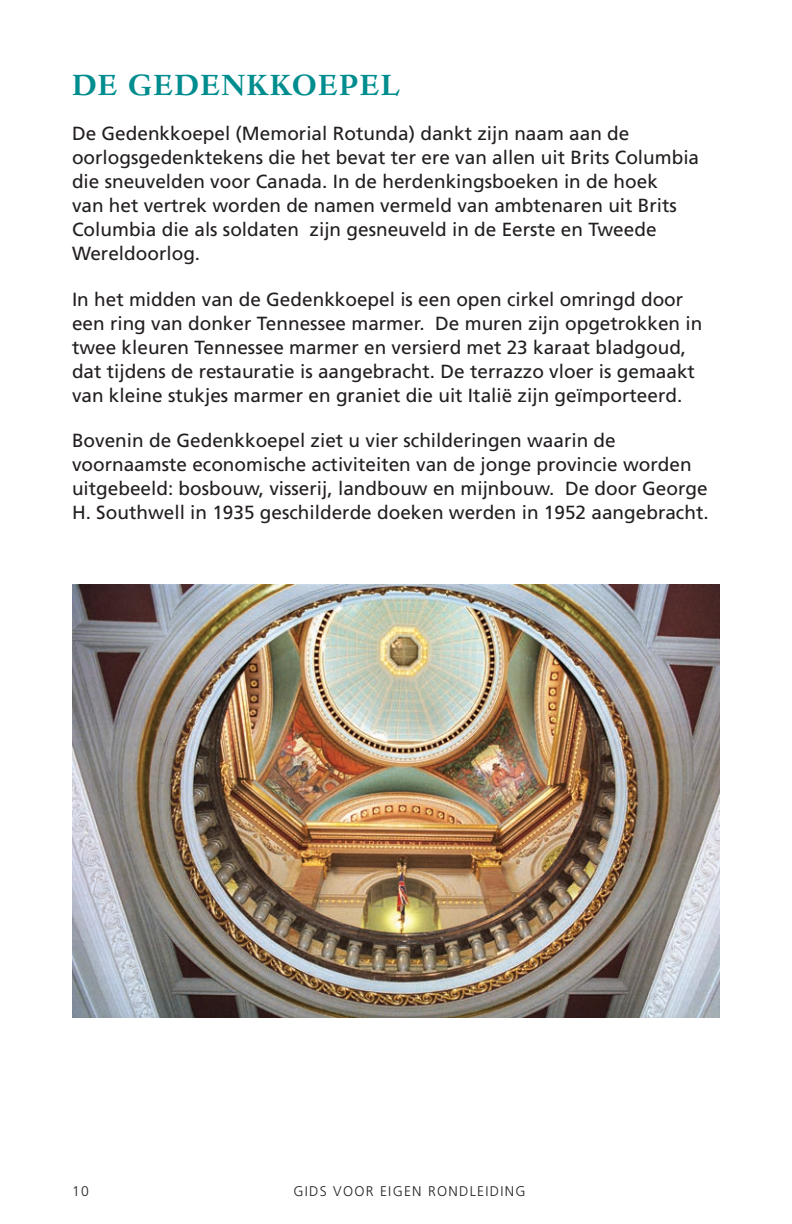
<style>
.page{position:relative;width:792px;height:1224px;background:#fff}
.page>*{position:absolute;margin:0;border:0;box-sizing:border-box;transform-origin:0 0}
.t1{font:700 34px "Dante MT Pro";letter-spacing:.035em;color:#008d8f}
.t2{font:19px/24px "Frutiger LT Std";color:#231f20}
.t3{font:300 14px "Frutiger LT Std";letter-spacing:.09em;color:#231f20}
</style>
<div class="page">
<img style="left:72px;top:585px;width:648px;height:432px">
<h1 class="t1" style="left:72px;top:65px;width:329px">DE GEDENKKOEPEL</h1>
<p class="t2" style="left:72px;top:122px;width:629px">De Gedenkkoepel (Memorial Rotunda) dankt zijn naam aan de oorlogsgedenktekens die het bevat ter ere van allen uit Brits Columbia die sneuvelden voor Canada. In de herdenkingsboeken in de hoek<br>van het vertrek worden de namen vermeld van ambtenaren uit Brits Columbia die als soldaten zijn gesneuveld in de Eerste en Tweede Wereldoorlog.</p>
<p class="t2" style="left:72px;top:287px;width:632px">In het midden van de Gedenkkoepel is een open cirkel omringd door een ring van donker Tennessee marmer. De muren zijn opgetrokken in twee kleuren Tennessee marmer en versierd met 23 karaat bladgoud, dat tijdens de restauratie is aangebracht. De terrazzo vloer is gemaakt van kleine stukjes marmer en graniet die uit Italië zijn geïmporteerd.</p>
<p class="t2" style="left:72px;top:429px;width:638px">Bovenin de Gedenkkoepel ziet u vier schilderingen waarin de voornaamste economische activiteiten van de jonge provincie worden uitgebeeld: bosbouw, visserij, landbouw en mijnbouw. De door George H. Southwell in 1935 geschilderde doeken werden in 1952 aangebracht.</p>
<p class="t3" style="left:72px;top:1183px;width:18px">10</p>
<p class="t3" style="left:294px;top:1183px;width:233px">GIDS VOOR EIGEN RONDLEIDING</p>
</div>
